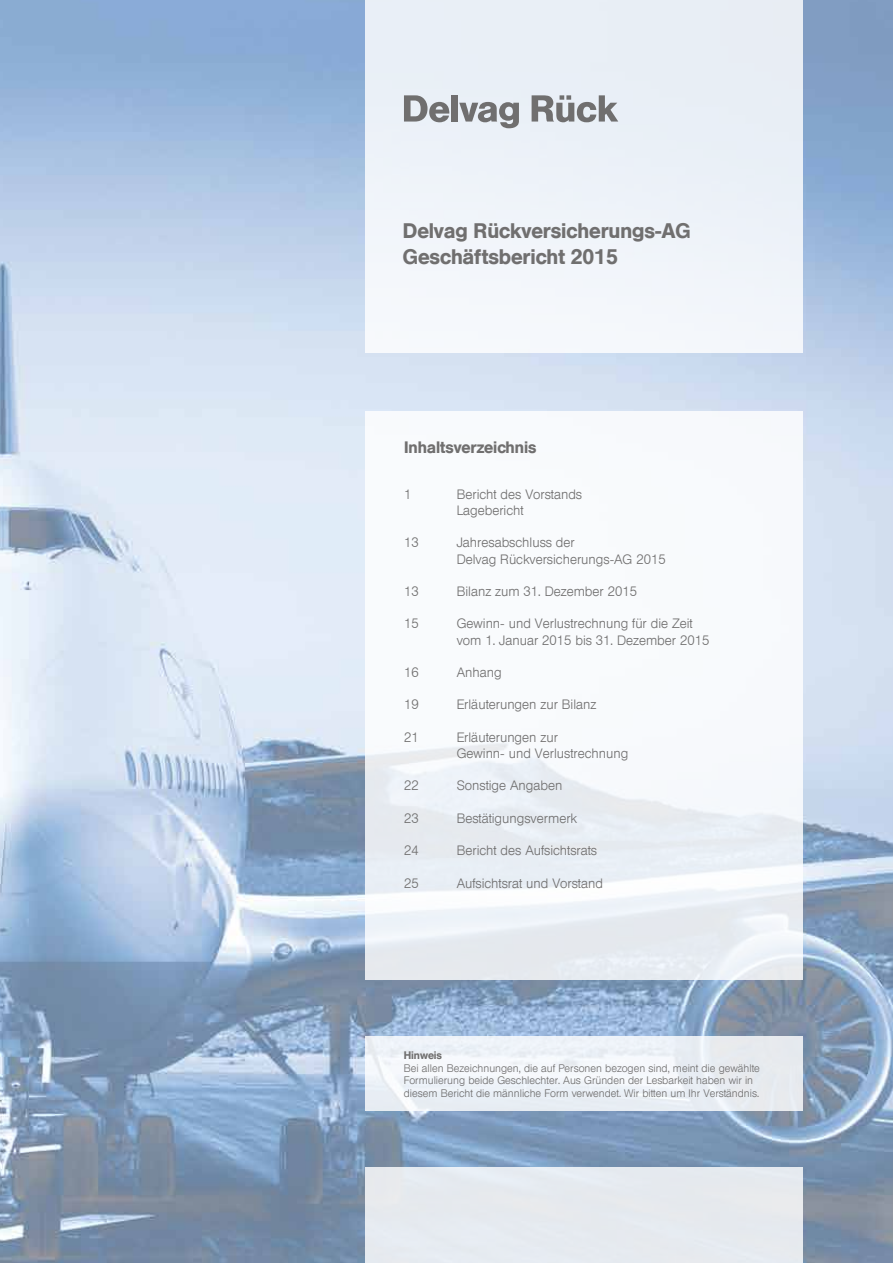
<style>
.page{position:relative;width:893px;height:1263px;background:#fff}
.page>*{position:absolute;margin:0;border:0;box-sizing:border-box;transform-origin:0 0}
.t1{font:500 21px/25.2px "Lufthansa";color:#706f6f}
.t2{font:500 16.5px "Lufthansa";color:#706f6f}
.t3{font:300 13.5px/16.2px "Lufthansa";color:#706f6f}
.t4{font:300 10.8px/12.8px "Lufthansa";color:#706f6f}
.t5{font:500 10.8px "Lufthansa PSCE";color:#706f6f}
</style>
<div class="page">
<img style="left:0;top:0;width:893px;height:1263px">
<div style="left:365px;top:0;width:438px;height:353px;background:#edf2f8"></div>
<div style="left:365px;top:411px;width:438px;height:568px;background:linear-gradient(to bottom,#fdfeff,#eaeff4)"></div>
<div style="left:365px;top:1036px;width:438px;height:74px;background:#ebf1f7"></div>
<div style="left:365px;top:1167px;width:438px;height:96px;background:#e6eaef"></div>
<svg style="left:404px;top:95px;width:45px;height:27px"></svg>
<div style="left:452px;top:95px;width:6px;height:27px;background:#706f6f"></div>
<svg style="left:459px;top:102px;width:60px;height:26px"></svg>
<svg style="left:532px;top:95px;width:86px;height:27px"></svg>
<h1 class="t1" style="left:403px;top:219px;width:289px">Delvag Rückversicherungs-AG<br>Geschäftsbericht 2015</h1>
<p class="t2" style="left:404px;top:437px;width:134px">Inhaltsverzeichnis</p>
<p class="t3" style="left:404px;top:486px;width:9px">1</p>
<p class="t3" style="left:457px;top:486px;width:127px">Bericht des Vorstands<br>Lagebericht</p>
<p class="t3" style="left:404px;top:535px;width:16px">13</p>
<p class="t3" style="left:457px;top:535px;width:210px">Jahresabschluss der<br>Delvag Rückversicherungs-AG 2015</p>
<p class="t3" style="left:404px;top:583px;width:16px">13</p>
<p class="t3" style="left:457px;top:583px;width:182px">Bilanz zum 31. Dezember 2015</p>
<p class="t3" style="left:404px;top:616px;width:16px">15</p>
<p class="t3" style="left:457px;top:616px;width:254px">Gewinn- und Verlustrechnung für die Zeit vom 1. Januar 2015 bis 31. Dezember 2015</p>
<p class="t3" style="left:404px;top:664px;width:16px">16</p>
<p class="t3" style="left:457px;top:664px;width:47px">Anhang</p>
<p class="t3" style="left:404px;top:697px;width:16px">19</p>
<p class="t3" style="left:457px;top:697px;width:141px">Erläuterungen zur Bilanz</p>
<p class="t3" style="left:404px;top:729px;width:16px">21</p>
<p class="t3" style="left:457px;top:729px;width:173px">Erläuterungen zur<br>Gewinn- und Verlustrechnung</p>
<p class="t3" style="left:404px;top:778px;width:16px">22</p>
<p class="t3" style="left:457px;top:778px;width:107px">Sonstige Angaben</p>
<p class="t3" style="left:404px;top:810px;width:16px">23</p>
<p class="t3" style="left:457px;top:810px;width:122px">Bestätigungsvermerk</p>
<p class="t3" style="left:404px;top:843px;width:16px">24</p>
<p class="t3" style="left:457px;top:843px;width:142px">Bericht des Aufsichtsrats</p>
<p class="t3" style="left:404px;top:875px;width:16px">25</p>
<p class="t3" style="left:457px;top:875px;width:148px">Aufsichtsrat und Vorstand</p>
<p class="t5" style="left:404px;top:1049px;width:40px">Hinweis</p>
<p class="t4" style="left:404px;top:1062px;width:358px">Bei allen Bezeichnungen, die auf Personen bezogen sind, meint die gewählte<br>Formulierung beide Geschlechter. Aus Gründen der Lesbarkeit haben wir in diesem Bericht die männliche Form verwendet. Wir bitten um Ihr Verständnis.</p>
</div>
